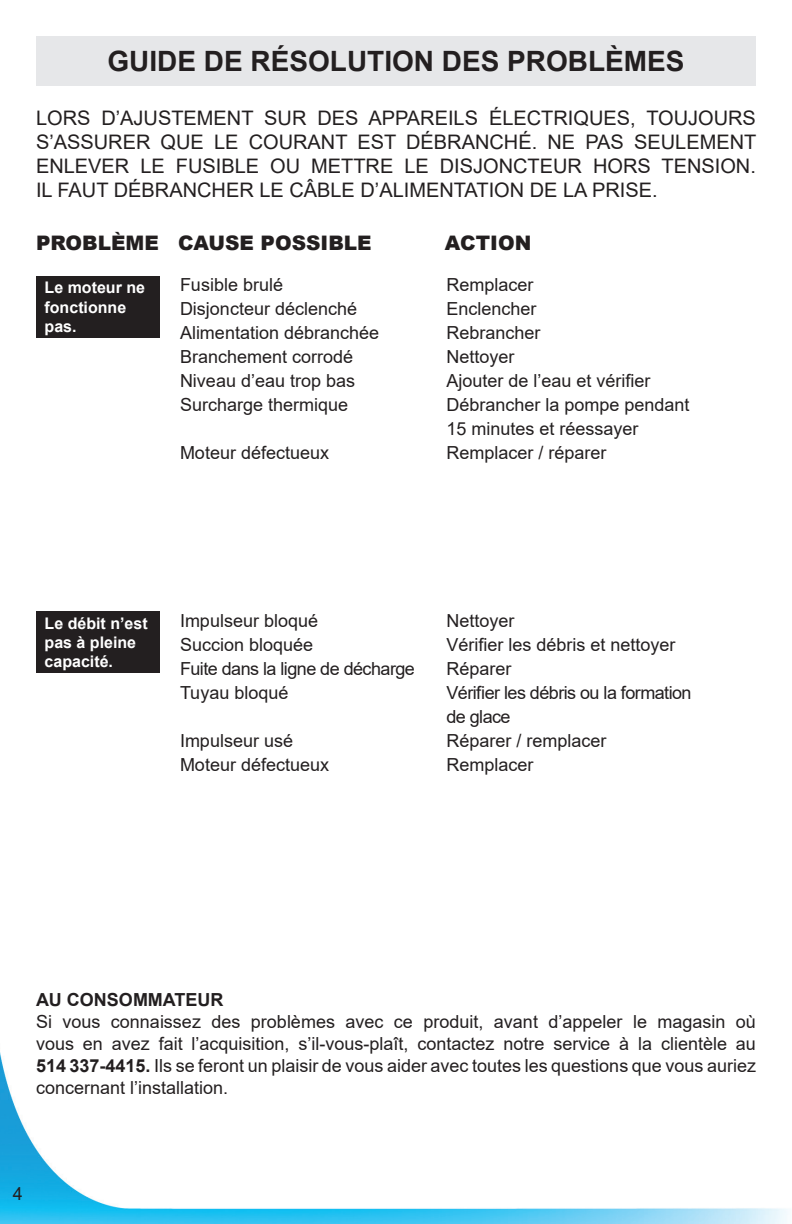
<style>
.page{position:relative;width:792px;height:1224px;background:#fff}
.page>*{position:absolute;margin:0;border:0;box-sizing:border-box;transform-origin:0 0}
.t1{font:700 28px "Arial";color:#231f20}
.t2{font:20px/24px "Arial";color:#231f20;text-align:justify}
.Style_de_paragraphe_5{font:900 20px "Arial";color:#231f20}
.t3{font:18px/24px "Arial";color:#231f20}
.t4{font:700 18px "Arial";color:#231f20}
.t5{font:700 16px/19.2px "Arial";color:#fff}
.s1{font-weight:700}
</style>
<div class="page">
<img style="left:0;top:1052px;width:787px;height:172px">
<div style="left:36px;top:276px;width:124px;height:62px;background:#231f20"></div>
<div style="left:36px;top:611px;width:124px;height:62px;background:#231f20"></div>
<div style="left:36px;top:36px;width:720px;height:49px;background:#e6e7e9"></div>
<p class="t1" style="left:107px;top:41px;width:579px">GUIDE DE RÉSOLUTION DES PROBLÈMES</p>
<p class="t2" style="left:36px;top:106px;width:722px">LORS D’AJUSTEMENT SUR DES APPAREILS ÉLECTRIQUES, TOUJOURS S’ASSURER QUE LE COURANT EST DÉBRANCHÉ. NE PAS SEULEMENT ENLEVER LE FUSIBLE OU METTRE LE DISJONCTEUR HORS TENSION.<br>IL FAUT DÉBRANCHER LE CÂBLE D’ALIMENTATION DE LA PRISE.</p>
<p class="Style_de_paragraphe_5" style="left:36px;top:229px;width:337px">PROBLÈME CAUSE POSSIBLE</p>
<p class="Style_de_paragraphe_5" style="left:445px;top:229px;width:88px">ACTION</p>
<p class="t5" style="left:45px;top:278px;width:102px">Le moteur ne fonctionne pas.</p>
<p class="t3" style="left:180px;top:272px;width:105px">Fusible brulé</p>
<p class="t3" style="left:180px;top:296px;width:201px">Disjoncteur déclenché<br>Alimentation débranchée<br>Branchement corrodé<br>Niveau d’eau trop bas<br>Surcharge thermique</p>
<p class="t3" style="left:180px;top:440px;width:151px">Moteur défectueux</p>
<p class="t3" style="left:446px;top:272px;width:245px">Remplacer<br>Enclencher<br>Rebrancher<br>Nettoyer<br>Ajouter de l’eau et vérifier<br>Débrancher la pompe pendant<br>15 minutes et réessayer</p>
<p class="t3" style="left:446px;top:440px;width:162px">Remplacer / réparer</p>
<p class="t5" style="left:45px;top:614px;width:105px">Le débit n’est pas à pleine capacité.</p>
<p class="t3" style="left:180px;top:608px;width:236px">Impulseur bloqué<br>Succion bloquée<br>Fuite dans la ligne de décharge<br>Tuyau bloqué</p>
<p class="t3" style="left:180px;top:728px;width:151px">Impulseur usé<br>Moteur défectueux</p>
<p class="t3" style="left:446px;top:608px;width:247px">Nettoyer<br>Vérifier les débris et nettoyer<br>Réparer<br>Vérifier les débris ou la formation de glace<br>Réparer / remplacer<br>Remplacer</p>
<p class="t4" style="left:36px;top:987px;width:189px">AU CONSOMMATEUR</p>
<p class="t3" style="left:36px;top:1011px;width:722px;line-height:22px;text-align:justify">Si vous connaissez des problèmes avec ce produit, avant d’appeler le magasin où vous en avez fait l’acquisition, s’il-vous-plaît, contactez notre service à la clientèle au <span class="s1">514 337-4415.</span> Ils se feront un plaisir de vous aider avec toutes les questions que vous auriez concernant l’installation.</p>
<p class="t3" style="left:13px;top:1181px;width:12px">4</p>
</div>
